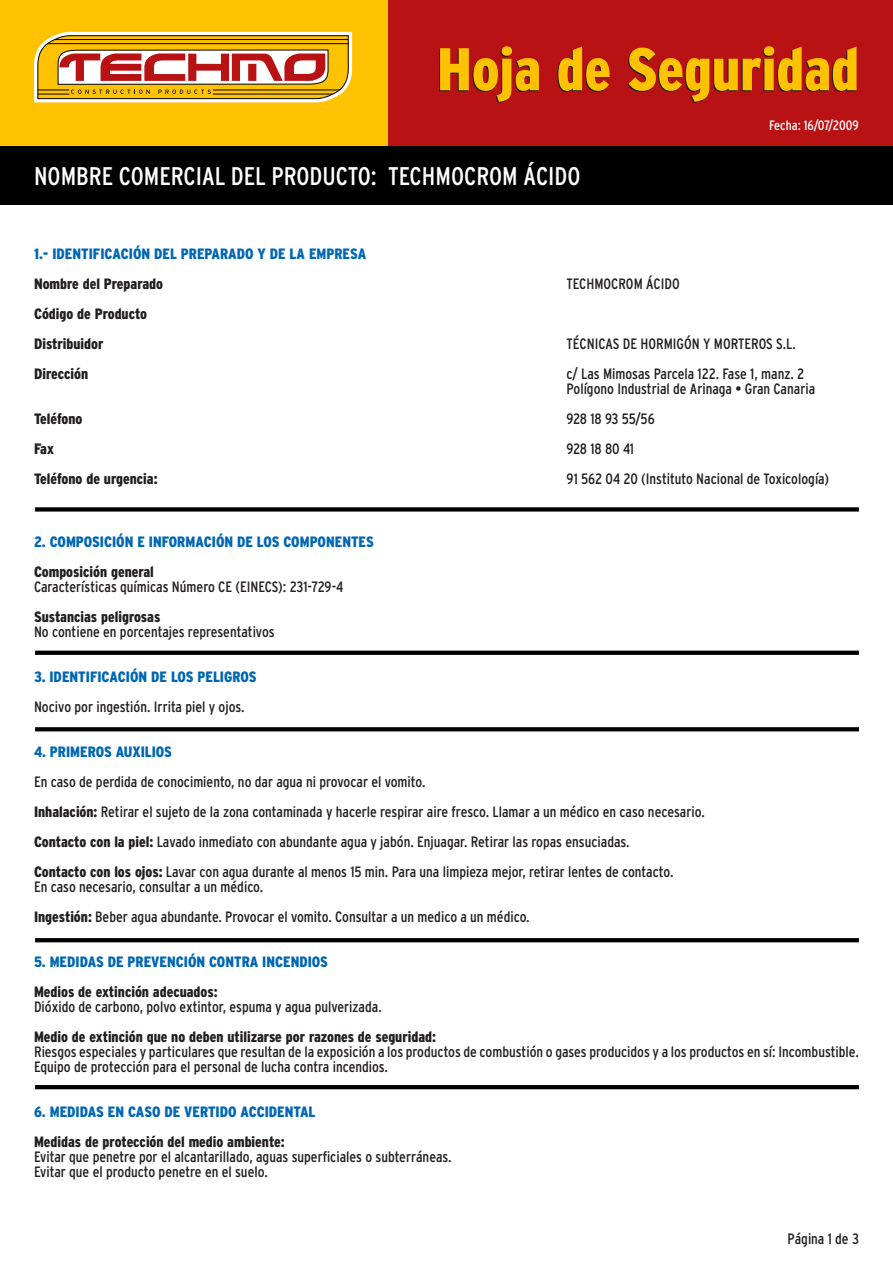
<style>
.page{position:relative;width:893px;height:1263px;background:#fff}
.page>*{position:absolute;margin:0;border:0;box-sizing:border-box;transform-origin:0 0}
.t1{font:900 condensed 60px "Interstate";color:#ffc200}
.t2{font:condensed 25.5px "Interstate";color:#fff}
.general{font:condensed 15px "Interstate";color:#231f20}
.general-2{font:900 condensed 15px "Interstate";color:#231f20}
.ladillo_azul{font:900 condensed 15px "Interstate";color:#0166b3}
.general-3{font:condensed 15px "Interstate";letter-spacing:-.02em;color:#231f20}
.general-4{font:condensed 13.5px "Interstate";color:#fff}
.s1{font-weight:900}
</style>
<div class="page">
<div style="left:0;top:104px;width:892px;height:101px;background:#000"></div>
<div style="left:0;top:0;width:892px;height:145px;background:#ffc200"></div>
<div style="left:388px;top:0;width:504px;height:145px;background:#b81214"></div>
<svg style="left:34px;top:31px;width:319px;height:72px"></svg>
<div style="left:35px;top:507px;width:824px;height:5px;background:#000"></div>
<svg style="left:35px;top:651px;width:824px;height:4px;background:#070707"></svg>
<svg style="left:35px;top:727px;width:824px;height:4px;background:#0b0b0b"></svg>
<svg style="left:35px;top:938px;width:824px;height:4px;background:#060606"></svg>
<hr style="left:35px;top:1085px;width:824px;height:4px;background:#000">
<p class="t1" style="left:437px;top:36px;width:423px">Hoja de Seguridad</p>
<p class="t2" style="left:34px;top:162px;width:548px">NOMBRE COMERCIAL DEL PRODUCTO: TECHMOCROM ÁCIDO</p>
<p class="general-4" style="left:769px;top:117px;width:91px">Fecha: 16/07/2009</p>
<p class="ladillo_azul" style="left:34px;top:245px;width:334px">1.- IDENTIFICACIÓN DEL PREPARADO Y DE LA EMPRESA</p>
<p class="general-2" style="left:34px;top:275px;width:130px">Nombre del Preparado</p>
<p class="general" style="left:567px;top:275px;width:115px">TECHMOCROM ÁCIDO</p>
<p class="general-2" style="left:34px;top:305px;width:115px">Código de Producto</p>
<p class="general-2" style="left:34px;top:335px;width:71px">Distribuidor</p>
<p class="general" style="left:567px;top:335px;width:231px">TÉCNICAS DE HORMIGÓN Y MORTEROS S.L.</p>
<p class="general-2" style="left:34px;top:365px;width:56px">Dirección</p>
<p class="general" style="left:567px;top:365px;width:239px">c/ Las Mimosas Parcela 122. Fase 1, manz. 2</p>
<p class="general" style="left:567px;top:380px;width:250px">Polígono Industrial de Arinaga • Gran Canaria</p>
<p class="general-2" style="left:34px;top:410px;width:50px">Teléfono</p>
<p class="general-3" style="left:567px;top:410px;width:90px">928 18 93 55/56</p>
<p class="general-2" style="left:34px;top:440px;width:21px">Fax</p>
<p class="general" style="left:567px;top:440px;width:69px">928 18 80 41</p>
<p class="general-2" style="left:34px;top:470px;width:125px">Teléfono de urgencia:</p>
<p class="general" style="left:567px;top:470px;width:264px">91 562 04 20 (Instituto Nacional de Toxicología)</p>
<p class="ladillo_azul" style="left:34px;top:533px;width:341px">2. COMPOSICIÓN E INFORMACIÓN DE LOS COMPONENTES</p>
<p class="general-2" style="left:34px;top:563px;width:121px">Composición general</p>
<p class="general" style="left:34px;top:578px;width:311px">Características químicas Número CE (EINECS): 231-729-4</p>
<p class="general-2" style="left:34px;top:608px;width:128px">Sustancias peligrosas</p>
<p class="general" style="left:34px;top:623px;width:242px">No contiene en porcentajes representativos</p>
<p class="ladillo_azul" style="left:34px;top:668px;width:224px">3. IDENTIFICACIÓN DE LOS PELIGROS</p>
<p class="general" style="left:34px;top:698px;width:212px">Nocivo por ingestión. Irrita piel y ojos.</p>
<p class="ladillo_azul" style="left:34px;top:743px;width:140px">4. PRIMEROS AUXILIOS</p>
<p class="general" style="left:34px;top:773px;width:393px">En caso de perdida de conocimiento, no dar agua ni provocar el vomito.</p>
<p class="general" style="left:34px;top:803px;width:672px"><span class="s1">Inhalación:</span> Retirar el sujeto de la zona contaminada y hacerle respirar aire fresco. Llamar a un médico en caso necesario.</p>
<p class="general" style="left:34px;top:833px;width:597px"><span class="s1">Contacto con la piel:</span> Lavado inmediato con abundante agua y jabón. Enjuagar. Retirar las ropas ensuciadas.</p>
<p class="general" style="left:34px;top:863px;width:641px"><span class="s1">Contacto con los ojos:</span> Lavar con agua durante al menos 15 min. Para una limpieza mejor, retirar lentes de contacto.</p>
<p class="general" style="left:34px;top:878px;width:231px">En caso necesario, consultar a un médico.</p>
<p class="general" style="left:34px;top:908px;width:497px"><span class="s1">Ingestión:</span> Beber agua abundante. Provocar el vomito. Consultar a un medico a un médico.</p>
<p class="ladillo_azul" style="left:34px;top:953px;width:296px">5. MEDIDAS DE PREVENCIÓN CONTRA INCENDIOS</p>
<p class="general-2" style="left:34px;top:983px;width:185px">Medios de extinción adecuados:</p>
<p class="general" style="left:34px;top:998px;width:349px">Dióxido de carbono, polvo extintor, espuma y agua pulverizada.</p>
<p class="general-2" style="left:34px;top:1028px;width:403px">Medio de extinción que no deben utilizarse por razones de seguridad:</p>
<p class="general" style="left:34px;top:1043px;width:826px">Riesgos especiales y particulares que resultan de la exposición a los productos de combustión o gases producidos y a los productos en sí: Incombustible.</p>
<p class="general" style="left:34px;top:1058px;width:355px">Equipo de protección para el personal de lucha contra incendios.</p>
<p class="ladillo_azul" style="left:34px;top:1103px;width:283px">6. MEDIDAS EN CASO DE VERTIDO ACCIDENTAL</p>
<p class="general-2" style="left:34px;top:1133px;width:252px">Medidas de protección del medio ambiente:</p>
<p class="general" style="left:34px;top:1148px;width:419px">Evitar que penetre por el alcantarillado, aguas superficiales o subterráneas.</p>
<p class="general" style="left:34px;top:1163px;width:235px">Evitar que el producto penetre en el suelo.</p>
<p class="general" style="left:788px;top:1230px;width:73px">Página 1 de 3</p>
</div>
